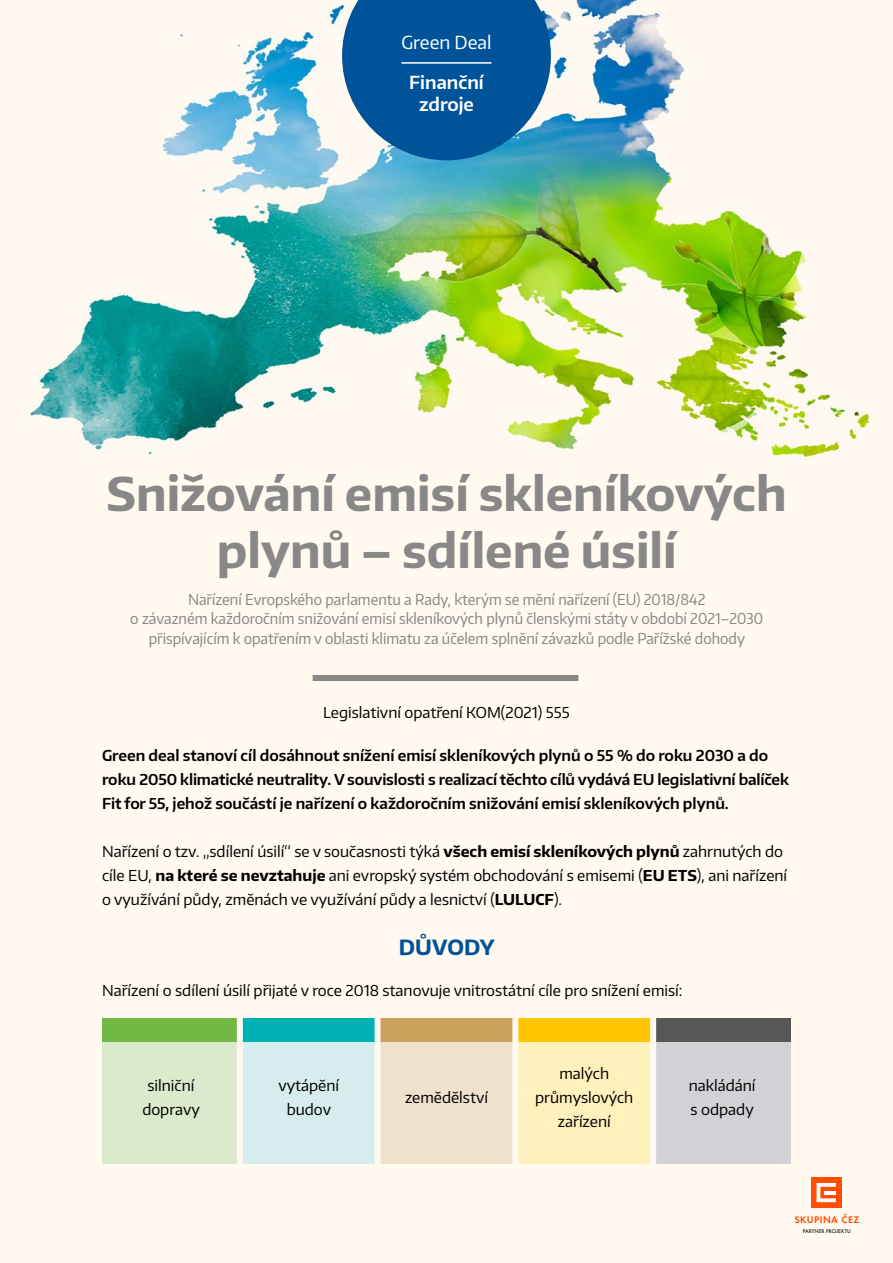
<style>
.page{position:relative;width:893px;height:1263px;background:#fff}
.page>*{position:absolute;margin:0;border:0;box-sizing:border-box;transform-origin:0 0}
.t1{font:700 46.5px/57px "Encode Sans Normal";color:#888;text-align:center}
.N3{font:700 21px "Encode Sans Normal";letter-spacing:.01em;color:#005299}
.t2{font:600 18px/22.5px "Encode Sans Normal";color:#fff;text-align:center}
.t3{font:18px "Encode Sans Normal";color:#fff}
.Text_zaklad{font:15px/24px "Encode Sans Normal";color:#000;text-align:center}
.Text_zaklad-2{font:600 15px/24px "Encode Sans Normal";color:#000}
.t4{font:15px/19.5px "Encode Sans Narrow";color:#878787;text-align:center}
.t5{font:600 10.05px "Futura CEZOT";letter-spacing:.04em;color:#ff4e00}
.t6{font:500 5.55px "Futura CEZOT";letter-spacing:.015em;color:#171714}
.s1{font-weight:700}
</style>
<div class="page">
<div style="left:0;top:472px;width:893px;height:791px;background:#fff9f0"></div>
<img style="left:0;top:0;width:893px;height:472px">
<div style="left:313px;top:675px;width:265px;height:6px;background:#888"></div>
<div style="left:811px;top:1177px;width:31px;height:31px;background:#ff4e00"></div>
<svg style="left:816px;top:1183px;width:20px;height:19px"></svg>
<svg style="left:342px;top:0;width:209px;height:160px;background:#1b66a4"></svg>
<div style="left:102px;top:1018px;width:138px;height:24px;background:#72b845"></div>
<div style="left:240px;top:1018px;width:138px;height:24px;background:#00b1b3"></div>
<div style="left:378px;top:1018px;width:137px;height:24px;background:#cca15a"></div>
<div style="left:515px;top:1018px;width:138px;height:24px;background:#ffc600"></div>
<div style="left:653px;top:1018px;width:138px;height:24px;background:#575756"></div>
<div style="left:102px;top:1042px;width:138px;height:122px;background:#dbeacc"></div>
<div style="left:240px;top:1042px;width:138px;height:122px;background:#d6eced"></div>
<div style="left:378px;top:1042px;width:137px;height:122px;background:#f0e1cd"></div>
<div style="left:515px;top:1042px;width:138px;height:122px;background:#fff0bc"></div>
<div style="left:653px;top:1042px;width:138px;height:122px;background:#d0d2d5"></div>
<div style="left:237px;top:1018px;width:6px;height:24px;background:#fff9f1"></div>
<div style="left:237px;top:1042px;width:6px;height:122px;background:#fff9f1"></div>
<div style="left:375px;top:1018px;width:6px;height:24px;background:#fff9f1"></div>
<div style="left:512px;top:1018px;width:6px;height:24px;background:#fff9f1"></div>
<div style="left:650px;top:1018px;width:6px;height:24px;background:#fff9f1"></div>
<div style="left:650px;top:1042px;width:6px;height:122px;background:#fff9f1"></div>
<div style="left:375px;top:1042px;width:6px;height:122px;background:#fff9f0"></div>
<div style="left:512px;top:1042px;width:6px;height:122px;background:#fff9f0"></div>
<hr style="left:401px;top:62px;width:90px;height:2px;background:#fff">
<p class="t3" style="left:401px;top:31px;width:92px">Green Deal</p>
<p class="t2" style="left:409px;top:70px;width:76px">Finanční zdroje</p>
<p class="t1" style="left:107px;top:464px;width:682px">Snižování emisí skleníkových plynů – sdílené úsilí</p>
<p class="t4" style="left:130px;top:589px;width:634px">Nařízení Evropského parlamentu a Rady, kterým se mění nařízení (EU) 2018/842<br>o závazném každoročním snižování emisí skleníkových plynů členskými státy v období 2021–2030 přispívajícím k opatřením v oblasti klimatu za účelem splnění závazků podle Pařížské dohody</p>
<p class="Text_zaklad" style="left:323px;top:700px;width:248px">Legislativní opatření KOM(2021) 555</p>
<p class="Text_zaklad-2" style="left:102px;top:742px;width:688px">Green deal stanoví cíl dosáhnout snížení emisí skleníkových plynů o 55 % do roku 2030 a do roku 2050 klimatické neutrality. V souvislosti s realizací těchto cílů vydává EU legislativní balíček</p>
<p class="Text_zaklad-2" style="left:102px;top:790px;width:628px">Fit for 55, jehož součástí je nařízení o každoročním snižování emisí skleníkových plynů.</p>
<p class="Text_zaklad" style="left:102px;top:838px;width:687px;text-align:left">Nařízení o tzv. „sdílení úsilí“ se v současnosti týká <span class="s1">všech emisí skleníkových plynů</span> zahrnutých do cíle EU, <span class="s1">na které se nevztahuje</span> ani evropský systém obchodování s emisemi (<span class="s1">EU ETS</span>), ani nařízení o využívání půdy, změnách ve využívání půdy a lesnictví (<span class="s1">LULUCF</span>).</p>
<p class="N3" style="left:399px;top:934px;width:97px">DŮVODY</p>
<p class="Text_zaklad" style="left:102px;top:978px;width:582px">Nařízení o sdílení úsilí přijaté v roce 2018 stanovuje vnitrostátní cíle pro snížení emisí:</p>
<p class="Text_zaklad" style="left:142px;top:1072px;width:59px">silniční dopravy</p>
<p class="Text_zaklad" style="left:278px;top:1072px;width:62px">vytápění budov</p>
<p class="Text_zaklad" style="left:405px;top:1084px;width:84px">zemědělství</p>
<p class="Text_zaklad" style="left:535px;top:1060px;width:100px">malých průmyslových zařízení</p>
<p class="Text_zaklad" style="left:689px;top:1072px;width:68px;text-align:left">nakládání s odpady</p>
<p class="t5" style="left:794px;top:1214px;width:66px">SKUPINA ČEZ</p>
<p class="t6" style="left:803px;top:1228px;width:50px">PARTNER PROJEKTU</p>
</div>
